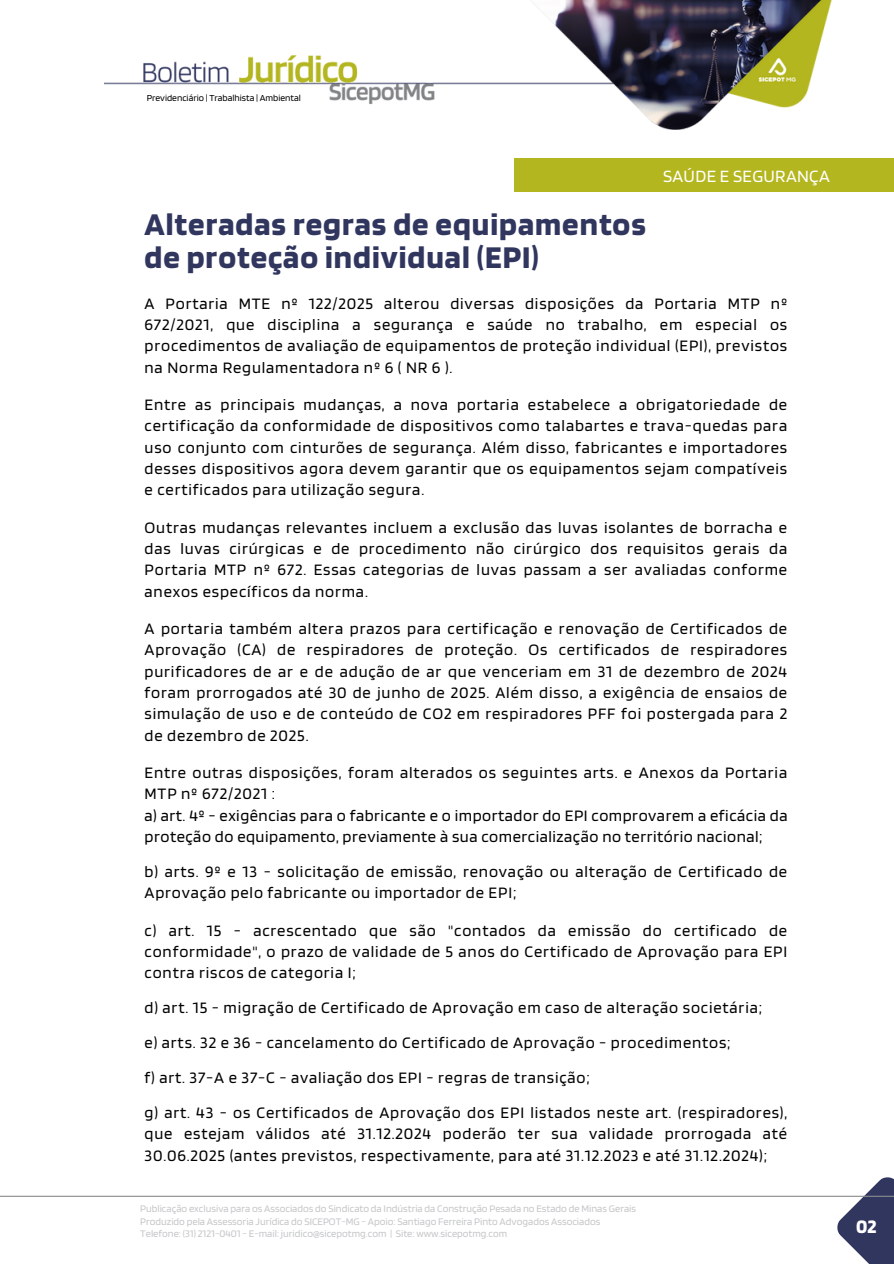
<style>
.page{position:relative;width:894px;height:1264px;background:#fff}
.page>*{position:absolute;margin:0;border:0;box-sizing:border-box;transform-origin:0 0}
.t1{font:700 33px/32.7px "Blinker";letter-spacing:.03em;color:#31365f}
.t2{font:700 19.95px "Blinker";color:#fff}
.t3{font:18px "Blinker";letter-spacing:.02em;color:#fff}
.t4{font:16.65px/21.3px "Blinker";letter-spacing:.05em;color:#000;text-align:justify}
.t5{font:16.65px/21.3px "Blinker";letter-spacing:.03em;color:#000}
.t6{font:10.5px "Blinker";color:#c6c7c9}
.t7{font:9.6px "Blinker";color:#000}
</style>
<div class="page">
<img style="left:105px;top:0;width:727px;height:129px">
<svg style="left:835px;top:1177px;width:58px;height:86px"></svg>
<hr style="left:0;top:1195px;width:893px;height:1px;background:#8a8c8f">
<div style="left:514px;top:158px;width:379px;height:33px;background:#b4b61f"></div>
<p class="t7" style="left:147px;top:92px;width:156px">Previdenciário | Trabalhista | Ambiental</p>
<p class="t1" style="left:144px;top:207px;width:502px">Alteradas regras de equipamentos de proteção individual (EPI)</p>
<p class="t3" style="left:663px;top:164px;width:168px">SAÚDE E SEGURANÇA</p>
<h3 class="t4" style="left:144px;top:292px;width:644px">A Portaria MTE nº 122/2025 alterou diversas disposições da Portaria MTP nº 672/2021, que disciplina a segurança e saúde no trabalho, em especial os procedimentos de avaliação de equipamentos de proteção individual (EPI), previstos na Norma Regulamentadora nº 6 ( NR 6 ).</h3>
<h3 class="t4" style="left:144px;top:393px;width:644px">Entre as principais mudanças, a nova portaria estabelece a obrigatoriedade de certificação da conformidade de dispositivos como talabartes e trava-quedas para uso conjunto com cinturões de segurança. Além disso, fabricantes e importadores desses dispositivos agora devem garantir que os equipamentos sejam compatíveis e certificados para utilização segura.</h3>
<h3 class="t4" style="left:144px;top:516px;width:644px">Outras mudanças relevantes incluem a exclusão das luvas isolantes de borracha e das luvas cirúrgicas e de procedimento não cirúrgico dos requisitos gerais da Portaria MTP nº 672. Essas categorias de luvas passam a ser avaliadas conforme anexos específicos da norma.</h3>
<h3 class="t4" style="left:144px;top:617px;width:644px">A portaria também altera prazos para certificação e renovação de Certificados de Aprovação (CA) de respiradores de proteção. Os certificados de respiradores purificadores de ar e de adução de ar que venceriam em 31 de dezembro de 2024 foram prorrogados até 30 de junho de 2025. Além disso, a exigência de ensaios de simulação de uso e de conteúdo de CO2 em respiradores PFF foi postergada para 2 de dezembro de 2025.</h3>
<h3 class="t5" style="left:144px;top:761px;width:644px">Entre outras disposições, foram alterados os seguintes arts. e Anexos da Portaria MTP nº 672/2021 :<br>a) art. 4º - exigências para o fabricante e o importador do EPI comprovarem a eficácia da proteção do equipamento, previamente à sua comercialização no território nacional;</h3>
<h3 class="t4" style="left:144px;top:860px;width:644px">b) arts. 9º e 13 - solicitação de emissão, renovação ou alteração de Certificado de<br>Aprovação pelo fabricante ou importador de EPI;</h3>
<h3 class="t4" style="left:144px;top:918px;width:644px">c) art. 15 - acrescentado que são "contados da emissão do certificado de conformidade", o prazo de validade de 5 anos do Certificado de Aprovação para EPI contra riscos de categoria I;</h3>
<h3 class="t4" style="left:144px;top:996px;width:619px">d) art. 15 - migração de Certificado de Aprovação em caso de alteração societária;</h3>
<h3 class="t4" style="left:144px;top:1031px;width:587px">e) arts. 32 e 36 - cancelamento do Certificado de Aprovação - procedimentos;</h3>
<h3 class="t4" style="left:144px;top:1066px;width:446px">f) art. 37-A e 37-C - avaliação dos EPI - regras de transição;</h3>
<p class="t4" style="left:144px;top:1101px;width:644px">g) art. 43 - os Certificados de Aprovação dos EPI listados neste art. (respiradores), que estejam válidos até 31.12.2024 poderão ter sua validade prorrogada até 30.06.2025 (antes previstos, respectivamente, para até 31.12.2023 e até 31.12.2024);</p>
<p class="t6" style="left:140px;top:1202px;width:497px">Publicação exclusiva para os Associados do Sindicato da Indústria da Construção Pesada no Estado de Minas Gerais</p>
<h2 class="t6" style="left:140px;top:1214px;width:461px">Produzido pela Assessoria Jurídica do SICEPOT-MG - Apoio: Santiago Ferreira Pinto Advogados Associados</h2>
<h1 class="t6" style="left:140px;top:1226px;width:368px">Telefone: (31) 2121-0401 - E-mail: juridico@sicepotmg.com | Site: www.sicepotmg.com</h1>
<h3 class="t2" style="left:855px;top:1213px;width:22px">02</h3>
</div>
